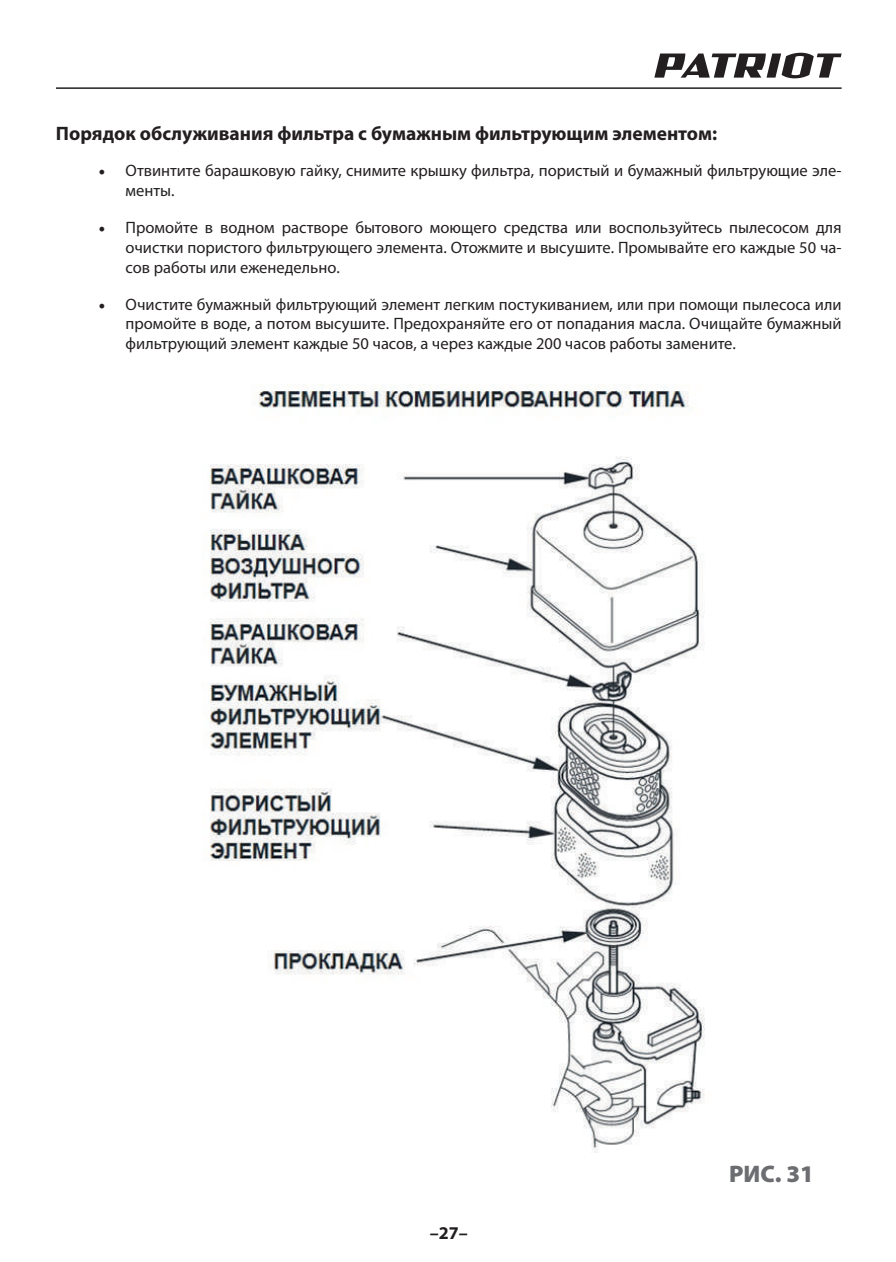
<style>
.page{position:relative;width:896px;height:1262px;background:#fff}
.page>*{position:absolute;margin:0;border:0;box-sizing:border-box;transform-origin:0 0}
.t1{font:900 24px "Myriad Pro";color:#6c6d70}
.t2{font:700 19.5px "Myriad Pro";color:#231f20}
.t3{font:700 18px "Myriad Pro";color:#231f20}
.t4{font:16.5px/19.8px "Myriad Pro";color:#231f20;text-align:justify}
.s1{font-family:"Minion Pro";font-size:18px}
</style>
<div class="page">
<svg style="left:654px;top:53px;width:187px;height:25px"></svg>
<hr style="left:56px;top:87px;width:785px;height:2px;background:#231f20">
<img style="left:208px;top:384px;width:497px;height:769px">
<p class="t2" style="left:56px;top:122px;width:662px">Порядок обслуживания фильтра с бумажным фильтрующим элементом:</p>
<p class="t4" style="left:125px;top:161px;width:717px;text-indent:-27px"><span class="s1">•</span> Отвинтите барашковую гайку, снимите крышку фильтра, пористый и бумажный фильтрующие эле&shy;менты.</p>
<p class="t4" style="left:125px;top:217px;width:717px;text-indent:-27px"><span class="s1">•</span> Промойте в водном растворе бытового моющего средства или воспользуйтесь пылесосом для очистки пористого фильтрующего элемента. Отожмите и высушите. Промывайте его каждые 50 ча&shy;сов работы или еженедельно.</p>
<p class="t4" style="left:125px;top:294px;width:717px;text-indent:-27px"><span class="s1">•</span> Очистите бумажный фильтрующий элемент легким постукиванием, или при помощи пылесоса или промойте в воде, а потом высушите. Предохраняйте его от попадания масла. Очищайте бумажный фильтрующий элемент каждые 50 часов, а через каждые 200 часов работы замените.</p>
<p class="t3" style="left:429px;top:1222px;width:39px">–27–</p>
<h1 class="t1" style="left:728px;top:1157px;width:86px">РИС. 31</h1>
</div>
